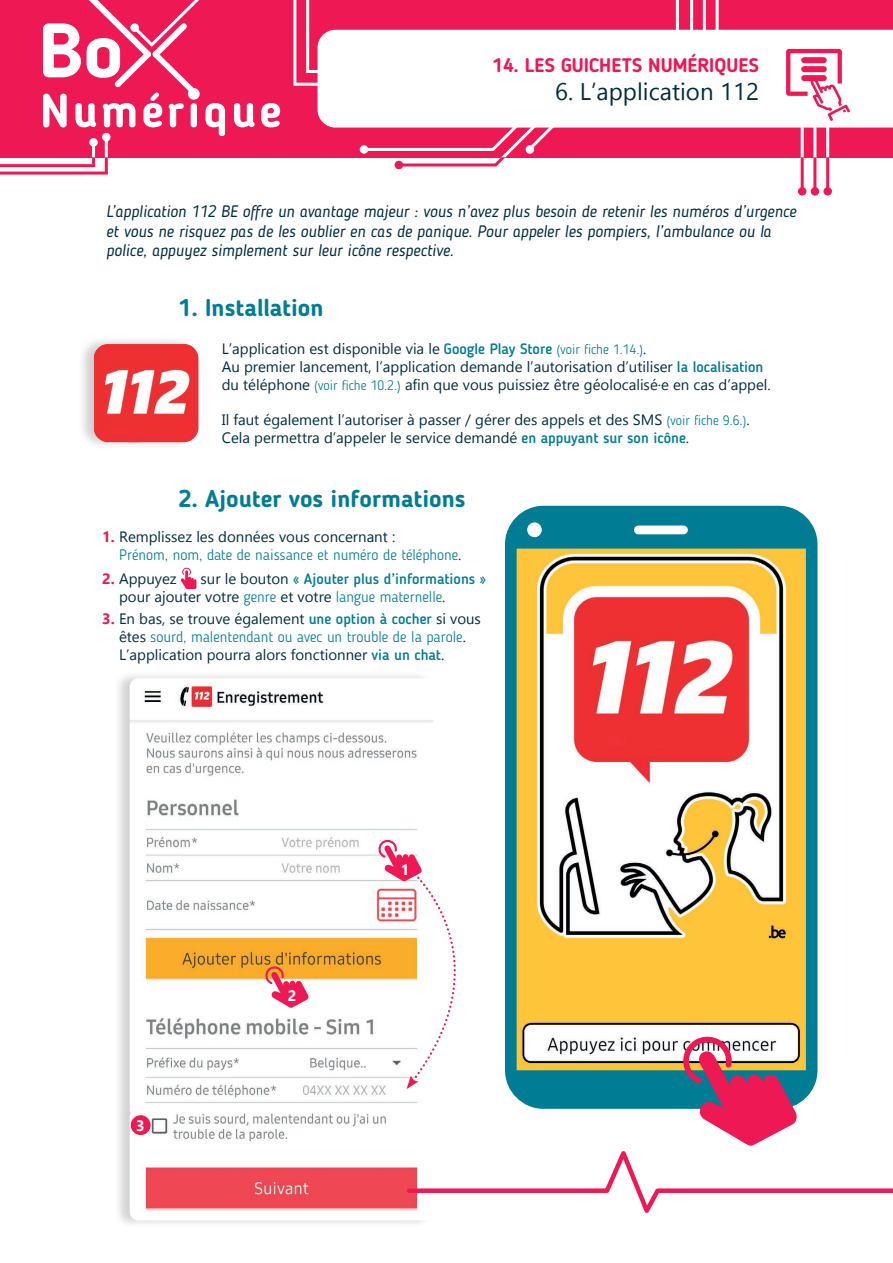
<style>
.page{position:relative;width:893px;height:1263px;background:#fff}
.page>*{position:absolute;margin:0;border:0;box-sizing:border-box;transform-origin:0 0}
.Titres{font:700 24px "Blogger Sans";color:#007d94}
.t1{font:24px "Gadugi";color:#002f41}
.t2{font:700 19.5px "Blogger Sans";color:#ed1854}
.t3{font:italic 16.5px/19.8px "Blogger Sans";color:#002f41}
.Paragraphe{font:15px/18px "Gadugi";color:#002f41}
.t4{font:300 15px/18px "Blogger Sans";color:#007d94}
.t5{font:700 15px "Gadugi";color:#fff}
.s1{font-family:"Blogger Sans";font-weight:500;color:#007d94}
.s2{font-family:"Blogger Sans";font-weight:300;font-size:13.5px;color:#007d94}
.s3{font-family:"Gadugi";font-weight:700;color:#ed1854}
.s4{font-family:"Gadugi";font-weight:400;color:#002f41}
.s5{font-weight:700;color:#ed1854}
.s6{font-family:"Blogger Sans";font-weight:300;color:#007d94}
</style>
<div class="page">
<div style="left:77px;top:336px;width:121px;height:115px;background:#231f20;opacity:.2"></div>
<img style="left:94px;top:344px;width:104px;height:98px">
<svg style="left:181px;top:568px;width:15px;height:21px"></svg>
<svg style="left:505px;top:506px;width:312px;height:332px"></svg>
<div style="left:527px;top:522px;width:15px;height:15px;background:#fff;border-radius:50%"></div>
<div style="left:113px;top:670px;width:320px;height:558px;background:#231f20;opacity:.2"></div>
<img style="left:130px;top:678px;width:303px;height:431px">
<img style="left:130px;top:1109px;width:247px;height:111px">
<svg style="left:264px;top:965px;width:45px;height:43px"></svg>
<div style="left:282px;top:986px;width:20px;height:19px;background:#ed1854;border-radius:50%"></div>
<div style="left:131px;top:1115px;width:20px;height:20px;background:#ed1854;border-radius:50%"></div>
<svg style="left:377px;top:838px;width:516px;height:383px"></svg>
<div style="left:0;top:0;width:893px;height:157px;background:#ed1854"></div>
<div style="left:317px;top:30px;width:576px;height:98px;background:#fff"></div>
<hr style="left:676px;top:0;width:3px;height:31px;background:#fff">
<hr style="left:364px;top:148px;width:129px;height:3px;background:#fff">
<div style="left:360px;top:145px;width:8px;height:9px;background:#fff;border-radius:50%"></div>
<hr style="left:801px;top:127px;width:3px;height:40px;background:#fff">
<hr style="left:813px;top:124px;width:3px;height:43px;background:#fff">
<hr style="left:826px;top:122px;width:3px;height:45px;background:#fff">
<hr style="left:690px;top:0;width:3px;height:31px;background:#fff">
<hr style="left:703px;top:0;width:3px;height:31px;background:#fff">
<hr style="left:716px;top:0;width:3px;height:31px;background:#fff">
<hr style="left:105px;top:141px;width:3px;height:32px;background:#fff">
<hr style="left:92px;top:144px;width:3px;height:35px;background:#fff">
<hr style="left:306px;top:0;width:3px;height:73px;background:#fff">
<hr style="left:293px;top:0;width:3px;height:86px;background:#fff">
<hr style="left:308px;top:70px;width:34px;height:3px;background:#fff">
<hr style="left:295px;top:83px;width:56px;height:3px;background:#fff">
<div style="left:89px;top:138px;width:9px;height:9px;background:#fff;border-radius:50%"></div>
<div style="left:102px;top:133px;width:9px;height:8px;background:#fff;border-radius:50%"></div>
<hr style="left:801px;top:157px;width:3px;height:33px;background:#ed1854">
<hr style="left:813px;top:157px;width:3px;height:35px;background:#ed1854">
<div style="left:811px;top:187px;width:8px;height:9px;background:#ed1854;border-radius:50%"></div>
<div style="left:798px;top:187px;width:8px;height:9px;background:#ed1854;border-radius:50%"></div>
<hr style="left:826px;top:157px;width:3px;height:35px;background:#ed1854">
<div style="left:823px;top:187px;width:9px;height:9px;background:#ed1854;border-radius:50%"></div>
<hr style="left:399px;top:163px;width:97px;height:3px;background:#ed1854">
<div style="left:395px;top:161px;width:8px;height:8px;background:#ed1854;border-radius:50%"></div>
<svg style="left:488px;top:119px;width:69px;height:47px"></svg>
<svg style="left:92px;top:157px;width:3px;height:7px"></svg>
<hr style="left:0;top:164px;width:95px;height:3px;background:#ed1854">
<hr style="left:105px;top:157px;width:3px;height:16px;background:#ed1854">
<hr style="left:0;top:172px;width:108px;height:3px;background:#ed1854">
<svg style="left:234px;top:103px;width:21px;height:24px"></svg>
<svg style="left:261px;top:103px;width:19px;height:24px"></svg>
<svg style="left:43px;top:0;width:182px;height:136px"></svg>
<div style="left:188px;top:88px;width:12px;height:12px;background:#fff;border-radius:50%"></div>
<div style="left:130px;top:23px;width:9px;height:9px;background:#fff;border-radius:50%"></div>
<svg style="left:786px;top:49px;width:64px;height:72px"></svg>
<h2 class="t2" style="left:493px;top:53px;width:268px">14. LES GUICHETS NUMÉRIQUES</h2>
<h1 class="t1" style="left:555px;top:78px;width:205px">6. L’application 112</h1>
<p class="t3" style="left:106px;top:201px;width:692px">L’application 112 BE offre un avantage majeur : vous n’avez plus besoin de retenir les numéros d’urgence et vous ne risquez pas de les oublier en cas de panique. Pour appeler les pompiers, l’ambulance ou la police, appuyez simplement sur leur icône respective.</p>
<p class="Titres" style="left:179px;top:293px;width:147px">1. Installation</p>
<p class="Paragraphe" style="left:222px;top:339px;width:551px">L’application est disponible via le <span class="s1">Google Play Store</span> <span class="s2">(voir fiche 1.14.)</span>.<br>Au premier lancement, l’application demande l’autorisation d’utiliser <span class="s1">la localisation </span>du téléphone <span class="s2">(voir fiche 10.2.)</span> afin que vous puissiez être géolocalisé·e en cas d’appel.</p>
<p class="Paragraphe" style="left:222px;top:410px;width:529px">Il faut également l’autoriser à passer / gérer des appels et des SMS <span class="s2">(voir fiche 9.6.)</span>.<br>Cela permettra d’appeler le service demandé <span class="s1">en appuyant sur son icône</span>.</p>
<p class="Titres" style="left:179px;top:484px;width:289px">2. Ajouter vos informations</p>
<p class="t4" style="left:119px;top:528px;width:344px;text-indent:-17px"><span class="s3">1.</span> <span class="s4">Remplissez les données vous concernant :<br></span>Prénom, nom, date de naissance et numéro de téléphone<span class="s4">.</span></p>
<p class="Paragraphe" style="left:102px;top:569px;width:76px"><span class="s5">2.</span> Appuyez</p>
<p class="Paragraphe" style="left:119px;top:569px;width:369px;text-indent:81px">sur le bouton <span class="s1">« Ajouter plus d’informations » </span>pour ajouter votre <span class="s6">genre</span> et votre <span class="s6">langue maternelle</span>.</p>
<p class="Paragraphe" style="left:119px;top:609px;width:363px;text-indent:-17px"><span class="s5">3.</span> En bas, se trouve également <span class="s1">une option à cocher</span> si vous êtes <span class="s6">sourd, malentendant ou avec un trouble de la parole</span>.<br>L’application pourra alors fonctionner <span class="s1">via un chat</span>.</p>
<p class="t5" style="left:136px;top:1116px;width:10px">3</p>
<p class="t5" style="left:288px;top:987px;width:10px">2</p>
<p class="t5" style="left:401px;top:860px;width:10px">1</p>
</div>
